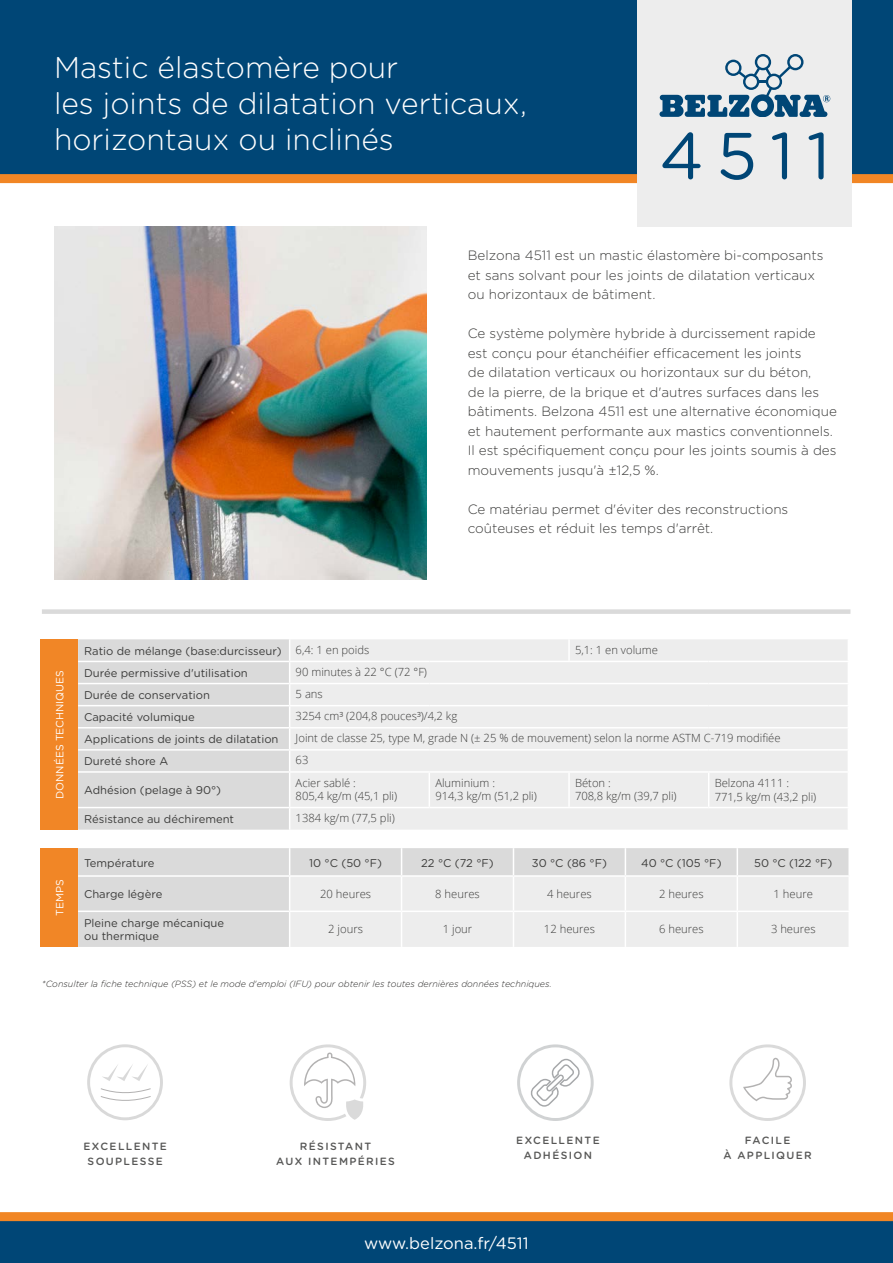
<style>
.page{position:relative;width:893px;height:1263px;background:#fff}
.page>*{position:absolute;margin:0;border:0;box-sizing:border-box;transform-origin:0 0}
.t1{font:66px "Gotham Rounded";color:#004676}
.t2{font:300 30px/36px "Gotham Rounded";color:#fff}
.t3{font:16.5px "Gotham Rounded";color:#fff}
.t4{font:300 13.5px/19.5px "Gotham Rounded";color:#3c3c3b}
.t5{font:300 11.25px/13.5px "Open Sans";color:#3c3c3b}
.t6{font:11.25px/13.5px "Gotham Rounded";color:#3c3c3b}
.t7{font:500 10.5px/14.9px "Gotham Rounded";letter-spacing:.13em;color:#575756;text-align:center}
.t8{font:10.5px "Gotham Rounded";color:#fff}
.t9{font:italic 300 9px "Gotham Rounded";color:#2e2d2c}
.s1{font-family:"Open Sans";font-weight:300}
</style>
<div class="page">
<div style="left:0;top:0;width:893px;height:178px;background:#004676"></div>
<div style="left:0;top:174px;width:893px;height:9px;background:#f18625"></div>
<div style="left:0;top:1220px;width:893px;height:43px;background:#004676"></div>
<img style="left:54px;top:226px;width:372px;height:353px">
<div style="left:638px;top:0;width:214px;height:226px;background:#ededed"></div>
<svg style="left:659px;top:54px;width:171px;height:63px"></svg>
<div style="left:42px;top:609px;width:808px;height:5px;background:#dadada"></div>
<div style="left:0;top:1212px;width:893px;height:9px;background:#f18625"></div>
<svg style="left:729px;top:1044px;width:77px;height:77px"></svg>
<svg style="left:290px;top:1044px;width:76px;height:77px"></svg>
<svg style="left:87px;top:1044px;width:76px;height:76px"></svg>
<svg style="left:517px;top:1044px;width:77px;height:77px"></svg>
<div style="left:41px;top:639px;width:37px;height:191px;background:#f18626"></div>
<div style="left:290px;top:639px;width:558px;height:191px;background:#ededed"></div>
<div style="left:78px;top:639px;width:211px;height:191px;background:#dadada"></div>
<hr style="left:568px;top:639px;width:2px;height:22px;background:#fff">
<hr style="left:78px;top:661px;width:212px;height:1px;background:#fff">
<hr style="left:290px;top:661px;width:139px;height:1px;background:#fff">
<hr style="left:429px;top:661px;width:140px;height:1px;background:#fff">
<hr style="left:569px;top:661px;width:140px;height:1px;background:#fff">
<hr style="left:709px;top:661px;width:140px;height:1px;background:#fff">
<hr style="left:78px;top:683px;width:212px;height:1px;background:#fff">
<hr style="left:290px;top:683px;width:139px;height:1px;background:#fff">
<hr style="left:429px;top:683px;width:140px;height:1px;background:#fff">
<hr style="left:569px;top:683px;width:140px;height:1px;background:#fff">
<hr style="left:709px;top:683px;width:140px;height:1px;background:#fff">
<hr style="left:78px;top:705px;width:212px;height:1px;background:#fff">
<hr style="left:290px;top:705px;width:139px;height:1px;background:#fff">
<hr style="left:429px;top:705px;width:140px;height:1px;background:#fff">
<hr style="left:569px;top:705px;width:140px;height:1px;background:#fff">
<hr style="left:709px;top:705px;width:140px;height:1px;background:#fff">
<hr style="left:78px;top:727px;width:212px;height:1px;background:#fff">
<hr style="left:290px;top:727px;width:139px;height:1px;background:#fff">
<hr style="left:429px;top:727px;width:140px;height:1px;background:#fff">
<hr style="left:569px;top:727px;width:140px;height:1px;background:#fff">
<hr style="left:709px;top:727px;width:140px;height:1px;background:#fff">
<hr style="left:78px;top:749px;width:212px;height:2px;background:#fff">
<hr style="left:290px;top:749px;width:139px;height:2px;background:#fff">
<hr style="left:429px;top:749px;width:140px;height:2px;background:#fff">
<hr style="left:569px;top:749px;width:140px;height:2px;background:#fff">
<hr style="left:709px;top:749px;width:140px;height:2px;background:#fff">
<hr style="left:78px;top:771px;width:212px;height:2px;background:#fff">
<hr style="left:290px;top:771px;width:139px;height:2px;background:#fff">
<hr style="left:429px;top:771px;width:140px;height:2px;background:#fff">
<hr style="left:429px;top:773px;width:1px;height:34px;background:#fff">
<hr style="left:569px;top:771px;width:140px;height:2px;background:#fff">
<hr style="left:568px;top:773px;width:2px;height:34px;background:#fff">
<hr style="left:709px;top:771px;width:140px;height:2px;background:#fff">
<hr style="left:708px;top:773px;width:1px;height:34px;background:#fff">
<hr style="left:78px;top:807px;width:212px;height:1px;background:#fff">
<hr style="left:290px;top:807px;width:139px;height:1px;background:#fff">
<hr style="left:429px;top:807px;width:140px;height:1px;background:#fff">
<hr style="left:569px;top:807px;width:140px;height:1px;background:#fff">
<hr style="left:709px;top:807px;width:140px;height:1px;background:#fff">
<div style="left:41px;top:848px;width:37px;height:99px;background:#f18626"></div>
<div style="left:78px;top:848px;width:211px;height:99px;background:#dadada"></div>
<hr style="left:78px;top:875px;width:212px;height:2px;background:#fff">
<svg style="left:289px;top:848px;width:560px;height:99px;background:#e8e8e8"></svg>
<hr style="left:401px;top:877px;width:1px;height:33px;background:#fff">
<hr style="left:513px;top:877px;width:1px;height:33px;background:#fff">
<hr style="left:625px;top:877px;width:1px;height:33px;background:#fff">
<hr style="left:737px;top:877px;width:1px;height:33px;background:#fff">
<hr style="left:78px;top:910px;width:212px;height:2px;background:#fff">
<hr style="left:290px;top:910px;width:112px;height:2px;background:#fff">
<hr style="left:402px;top:910px;width:111px;height:2px;background:#fff">
<hr style="left:401px;top:912px;width:1px;height:35px;background:#fff">
<hr style="left:513px;top:910px;width:112px;height:2px;background:#fff">
<hr style="left:513px;top:912px;width:1px;height:35px;background:#fff">
<hr style="left:625px;top:910px;width:112px;height:2px;background:#fff">
<hr style="left:625px;top:912px;width:1px;height:35px;background:#fff">
<hr style="left:737px;top:910px;width:113px;height:2px;background:#fff">
<hr style="left:737px;top:912px;width:1px;height:35px;background:#fff">
<h2 class="t2" style="left:54px;top:48px;width:474px">Mastic élastomère pour<br>les joints de dilatation verticaux, horizontaux ou inclinés</h2>
<h1 class="t1" style="left:659px;top:110px;width:172px">4511</h1>
<p class="t4" style="left:468px;top:245px;width:357px">Belzona 4511 est un mastic élastomère bi-composants et sans solvant pour les joints de dilatation verticaux ou horizontaux de bâtiment.</p>
<p class="t4" style="left:468px;top:323px;width:371px">Ce système polymère hybride à durcissement rapide est conçu pour étanchéifier efficacement les joints<br>de dilatation verticaux ou horizontaux sur du béton,<br>de la pierre, de la brique et d'autres surfaces dans les bâtiments. Belzona 4511 est une alternative économique et hautement performante aux mastics conventionnels.<br>Il est spécifiquement conçu pour les joints soumis à des mouvements jusqu'à ±12,5 %.</p>
<p class="t4" style="left:468px;top:498px;width:322px">Ce matériau permet d'éviter des reconstructions coûteuses et réduit les temps d'arrêt.</p>
<p class="t8" style="left:53px;top:799px;width:131px;rotate:-90deg">DONNÉES TECHNIQUES</p>
<p class="t8" style="left:53px;top:916px;width:38px;rotate:-90deg">TEMPS</p>
<p class="t6" style="left:84px;top:644px;width:287px">Ratio de mélange (base:durcisseur) <span class="s1">6,4: 1 en poids</span></p>
<p class="t5" style="left:575px;top:643px;width:85px">5,1: 1 en volume</p>
<p class="t6" style="left:84px;top:666px;width:165px">Durée permissive d'utilisation</p>
<p class="t5" style="left:296px;top:665px;width:133px">90 minutes à 22 °C (72 °F)</p>
<p class="t6" style="left:84px;top:688px;width:127px">Durée de conservation</p>
<p class="t5" style="left:296px;top:687px;width:29px">5 ans</p>
<p class="t6" style="left:84px;top:710px;width:112px">Capacité volumique</p>
<p class="t5" style="left:296px;top:709px;width:163px">3254 cm³ (204,8 pouces³)/4,2 kg</p>
<p class="t6" style="left:84px;top:732px;width:196px">Applications de joints de dilatation</p>
<p class="t5" style="left:296px;top:731px;width:486px">Joint de classe 25, type M, grade N (± 25 % de mouvement) selon la norme ASTM C-719 modifiée</p>
<p class="t6" style="left:84px;top:754px;width:86px">Dureté shore A</p>
<p class="t5" style="left:296px;top:753px;width:14px">63</p>
<p class="t6" style="left:84px;top:783px;width:139px">Adhésion (pelage à 90°)</p>
<p class="t5" style="left:296px;top:775px;width:103px">Acier sablé :<br>805,4 kg/m (45,1 pli)</p>
<p class="t5" style="left:435px;top:775px;width:103px">Aluminium :<br>914,3 kg/m (51,2 pli)</p>
<p class="t5" style="left:575px;top:775px;width:103px">Béton :<br>708,8 kg/m (39,7 pli)</p>
<p class="t5" style="left:715px;top:776px;width:103px">Belzona 4111 :<br>771,5 kg/m (43,2 pli)</p>
<p class="t6" style="left:84px;top:812px;width:152px">Résistance au déchirement</p>
<p class="t5" style="left:296px;top:811px;width:101px">1384 kg/m (77,5 pli)</p>
<p class="t6" style="left:84px;top:855px;width:72px">Température</p>
<p class="t6" style="left:309px;top:855px;width:74px">10 °C (50 °F)</p>
<p class="t6" style="left:421px;top:855px;width:74px">22 °C (72 °F)</p>
<p class="t6" style="left:532px;top:855px;width:77px">30 °C (86 °F)</p>
<p class="t6" style="left:641px;top:855px;width:82px">40 °C (105 °F)</p>
<p class="t6" style="left:754px;top:855px;width:80px">50 °C (122 °F)</p>
<p class="t6" style="left:84px;top:887px;width:80px">Charge légère</p>
<p class="t5" style="left:320px;top:887px;width:53px">20 heures</p>
<p class="t5" style="left:435px;top:887px;width:46px">8 heures</p>
<p class="t5" style="left:547px;top:887px;width:46px">4 heures</p>
<p class="t5" style="left:659px;top:887px;width:46px">2 heures</p>
<p class="t5" style="left:774px;top:887px;width:41px">1 heure</p>
<p class="t6" style="left:84px;top:916px;width:141px">Pleine charge mécanique ou thermique</p>
<p class="t5" style="left:328px;top:922px;width:36px">2 jours</p>
<p class="t5" style="left:443px;top:922px;width:31px">1 jour</p>
<p class="t5" style="left:544px;top:922px;width:53px">12 heures</p>
<p class="t5" style="left:659px;top:922px;width:46px">6 heures</p>
<p class="t5" style="left:771px;top:922px;width:46px">3 heures</p>
<p class="t9" style="left:42px;top:978px;width:511px">*Consulter la fiche technique (PSS) et le mode d'emploi (IFU) pour obtenir les toutes dernières données techniques.</p>
<p class="t7" style="left:84px;top:1138px;width:85px">EXCELLENTE<br>SOUPLESSE</p>
<p class="t7" style="left:276px;top:1138px;width:120px">RÉSISTANT<br>AUX INTEMPÉRIES</p>
<p class="t7" style="left:516px;top:1132px;width:85px">EXCELLENTE<br>ADHÉSION</p>
<p class="t7" style="left:723px;top:1132px;width:90px">FACILE<br>À APPLIQUER</p>
<p class="t3" style="left:364px;top:1231px;width:166px">www.belzona.fr/4511</p>
</div>
